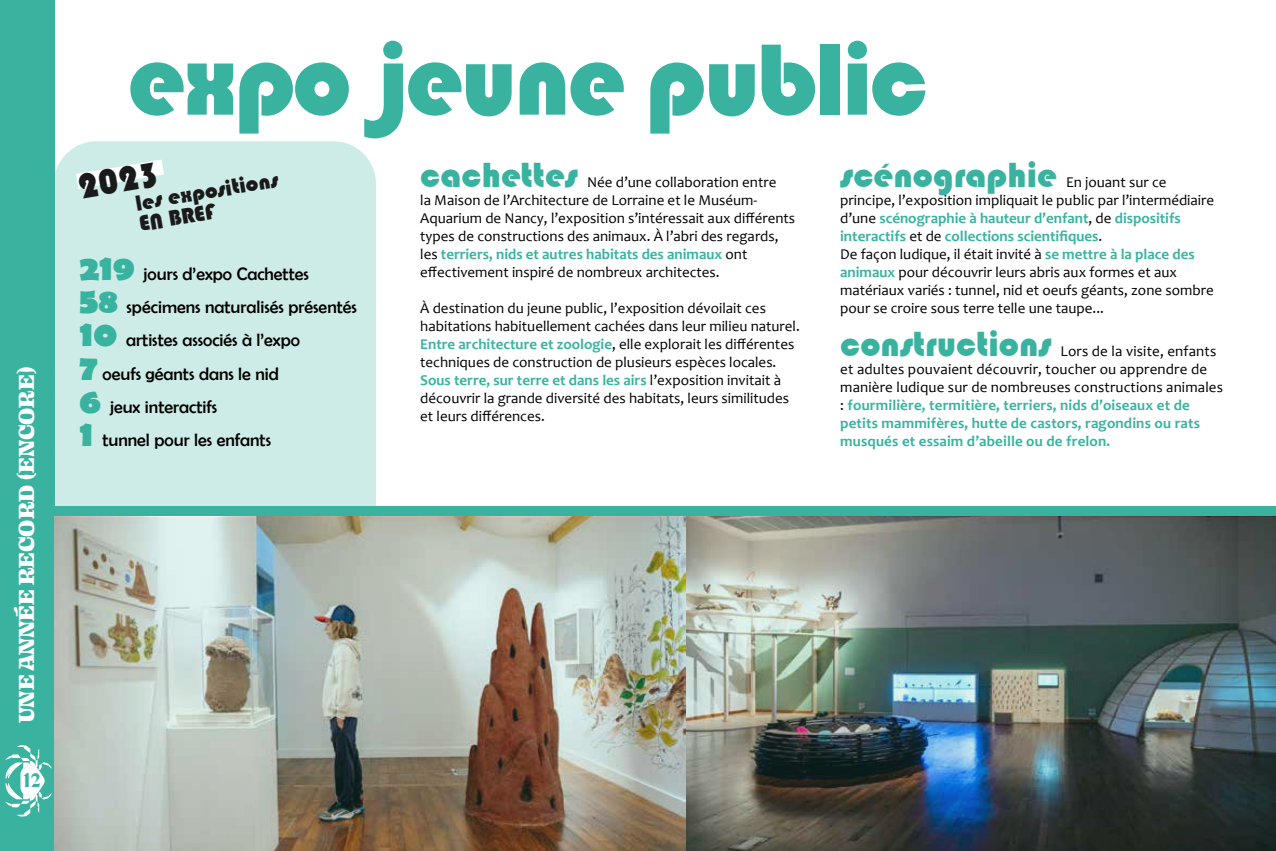
<style>
.page{position:relative;width:1276px;height:851px;background:#fff}
.page>*{position:absolute;margin:0;border:0;box-sizing:border-box;transform-origin:0 0}
.t1{font:105px "Bauhaus 93";letter-spacing:-.03em;color:#39b3a0}
.t2{font:36px "Bauhaus 93";color:#39b3a0}
.t3{font:36px "Bauhaus 93";color:#1a1a1a}
.t4{font:24px "Ohno Blazeface 12 Point";color:#fff}
.t5{font:22.5px/21.3px "Bauhaus 93";color:#1a1a1a}
.t6{font:900 19.5px "Butler";color:#39b3a0}
.t7{font:18px/33px "Berlin Sans FB";color:#000}
.t8{font:15px/18px "Candara";color:#000}
.t9{font:700 15px/18px "Candara";letter-spacing:.01em;color:#39b3a0}
.s1{font-weight:700;font-size:36px;color:#39b3a0}
.s2{font-weight:700;color:#39b3a0}
.s3{font-weight:400;color:#000}
</style>
<div class="page">
<div style="left:0;top:0;width:54px;height:850px;background:#39b3a0"></div>
<div style="left:54px;top:141px;width:322px;height:365px;background:#ceece7"></div>
<svg style="left:76px;top:160px;width:88px;height:29px"></svg>
<div style="left:53px;top:506px;width:1223px;height:11px;background:#39b3a0"></div>
<img style="left:54px;top:517px;width:1222px;height:333px">
<svg style="left:5px;top:745px;width:47px;height:71px"></svg>
<h3 class="t4" style="left:11px;top:723px;width:358px;rotate:-90deg">UNE ANNÉE RECORD (ENCORE)</h3>
<h3 class="t6" style="left:22px;top:767px;width:20px">12</h3>
<h1 class="t1" style="left:128px;top:20px;width:802px">expo jeune public</h1>
<h2 class="t3" style="left:75px;top:166px;width:83px;rotate:-9deg">2023</h2>
<h3 class="t5" style="left:134px;top:192px;width:146px;rotate:-9deg">les expositions<br>EN BREF</h3>
<p class="t7" style="left:80px;top:258px;width:279px"><span class="s1">219</span> jours d’expo Cachettes<br><span class="s1">58</span> spécimens naturalisés présentés<br><span class="s1">10</span> artistes associés à l’expo<br><span class="s1">7</span> oeufs géants dans le nid<br><span class="s1">6</span> jeux interactifs<br><span class="s1">1</span> tunnel pour les enfants</p>
<h2 class="t2" style="left:420px;top:155px;width:159px">cachettes</h2>
<p class="t8" style="left:420px;top:173px;width:376px;text-indent:167px">Née d’une collaboration entre<br>la Maison de l’Architecture de Lorraine et le Muséum-Aquarium de Nancy, l’exposition s’intéressait aux différents types de constructions des animaux. À l’abri des regards, les <span class="s2">terriers, nids et autres habitats des animaux</span> ont effectivement inspiré de nombreux architectes.</p>
<p class="t8" style="left:420px;top:299px;width:381px">À destination du jeune public, l’exposition dévoilait ces habitations habituellement cachées dans leur milieu naturel.<br><span class="s2">Entre architecture et zoologie</span>, elle explorait les différentes techniques de construction de plusieurs espèces locales.<br><span class="s2">Sous terre, sur terre et dans les airs</span> l’exposition invitait à découvrir la grande diversité des habitats, leurs similitudes et leurs différences.</p>
<h2 class="t2" style="left:840px;top:155px;width:218px">scénographie</h2>
<p class="t8" style="left:840px;top:173px;width:375px;text-indent:226px">En jouant sur ce principe, l’exposition impliquait le public par l’intermédiaire d’une <span class="s2">scénographie à hauteur d’enfant</span>, de <span class="s2">dispositifs interactifs</span> et de <span class="s2">collections scientifiques</span>.<br>De façon ludique, il était invité à <span class="s2">se mettre à la place des animaux</span> pour découvrir leurs abris aux formes et aux matériaux variés : tunnel, nid et oeufs géants, zone sombre pour se croire sous terre telle une taupe...</p>
<h2 class="t2" style="left:840px;top:324px;width:213px">constructions</h2>
<p class="t9" style="left:840px;top:342px;width:384px;text-indent:220px"><span class="s3">Lors de la visite, enfants et adultes pouvaient découvrir, toucher ou apprendre de manière ludique sur de nombreuses constructions animales :</span> fourmilière, termitière, terriers, nids d’oiseaux et de petits mammifères, hutte de castors, ragondins ou rats musqués et essaim d’abeille ou de frelon.</p>
</div>
